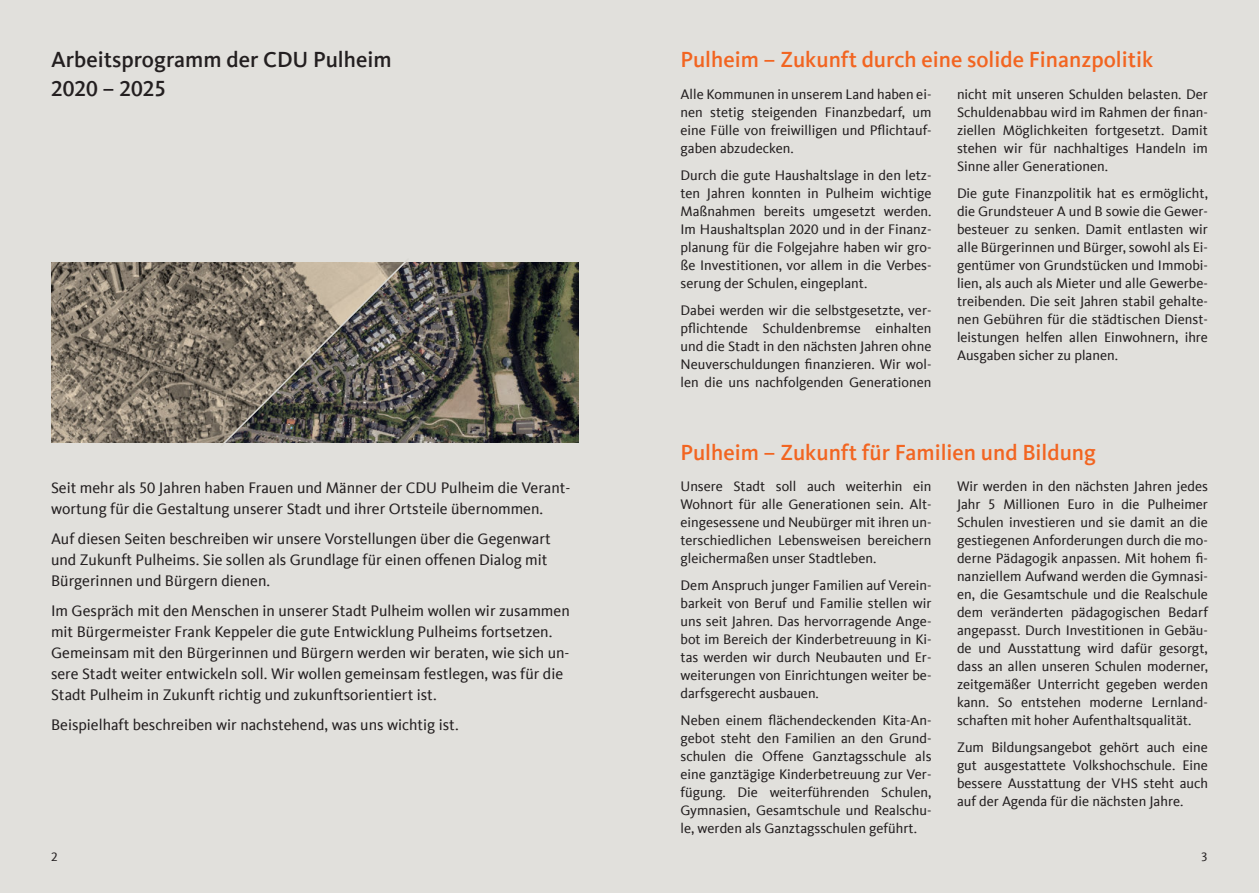
<style>
.page{position:relative;width:1259px;height:893px;background:#fff}
.page>*{position:absolute;margin:0;border:0;box-sizing:border-box;transform-origin:0 0}
.t1{font:500 22.5px "CDU Kievit Tab";color:#f26521}
.t2{font:500 22.5px/28.5px "CDU Kievit Tab";color:#231f20}
.t3{font:15.75px/21px "CDU Kievit Tab";color:#231f20}
.t4{font:14.25px/18px "CDU Kievit Tab";color:#231f20;text-align:justify}
.t5{font:12.75px "CDU Kievit Tab";color:#231f20}
</style>
<div class="page">
<div style="left:0;top:0;width:629px;height:893px;background:#e1e0dc"></div>
<div style="left:629px;top:0;width:630px;height:893px;background:#e1e0dc"></div>
<img style="left:410px;top:263px;width:168px;height:179px">
<img style="left:51px;top:263px;width:168px;height:179px">
<svg style="left:219px;top:262px;width:191px;height:181px;background:#746d62"></svg>
<h1 class="t2" style="left:51px;top:45px;width:342px">Arbeitsprogramm der CDU Pulheim<br>2020 – 2025</h1>
<h1 class="t1" style="left:680px;top:46px;width:474px">Pulheim – Zukunft durch eine solide Finanzpolitik</h1>
<p class="t4" style="left:680px;top:86px;width:252px">Alle Kommunen in unserem Land haben ei&shy;nen stetig steigenden Finanzbedarf, um eine Fülle von freiwilligen und Pflichtauf&shy;gaben abzudecken.</p>
<p class="t4" style="left:680px;top:167px;width:252px">Durch die gute Haushaltslage in den letz&shy;ten Jahren konnten in Pulheim wichtige Maßnahmen bereits umgesetzt werden.<br>Im Haushaltsplan 2020 und in der Finanz&shy;planung für die Folgejahre haben wir gro&shy;ße Investitionen, vor allem in die Verbes&shy;serung der Schulen, eingeplant.</p>
<p class="t4" style="left:680px;top:302px;width:252px">Dabei werden wir die selbstgesetzte, ver&shy;pflichtende Schuldenbremse einhalten und die Stadt in den nächsten Jahren ohne Neuverschuldungen finanzieren. Wir wol&shy;len die uns nachfolgenden Generationen</p>
<p class="t4" style="left:957px;top:86px;width:252px">nicht mit unseren Schulden belasten. Der Schuldenabbau wird im Rahmen der finan&shy;ziellen Möglichkeiten fortgesetzt. Damit stehen wir für nachhaltiges Handeln im Sinne aller Generationen.</p>
<p class="t4" style="left:957px;top:185px;width:252px">Die gute Finanzpolitik hat es ermöglicht, die Grundsteuer A und B sowie die Gewer&shy;besteuer zu senken. Damit entlasten wir alle Bürgerinnen und Bürger, sowohl als Ei&shy;gentümer von Grundstücken und Immobi&shy;lien, als auch als Mieter und alle Gewerbe&shy;treibenden. Die seit Jahren stabil gehalte&shy;nen Gebühren für die städtischen Dienst&shy;leistungen helfen allen Einwohnern, ihre Ausgaben sicher zu planen.</p>
<p class="t3" style="left:51px;top:478px;width:521px">Seit mehr als 50 Jahren haben Frauen und Männer der CDU Pulheim die Verant&shy;wortung für die Gestaltung unserer Stadt und ihrer Ortsteile übernommen.</p>
<p class="t3" style="left:51px;top:529px;width:501px">Auf diesen Seiten beschreiben wir unsere Vorstellungen über die Gegenwart und Zukunft Pulheims. Sie sollen als Grundlage für einen offenen Dialog mit<br>Bürgerinnen und Bürgern dienen.</p>
<p class="t3" style="left:51px;top:601px;width:520px">Im Gespräch mit den Menschen in unserer Stadt Pulheim wollen wir zusammen mit Bürgermeister Frank Keppeler die gute Entwicklung Pulheims fortsetzen.<br>Gemeinsam mit den Bürgerinnen und Bürgern werden wir beraten, wie sich un&shy;sere Stadt weiter entwickeln soll. Wir wollen gemeinsam festlegen, was für die Stadt Pulheim in Zukunft richtig und zukunftsorientiert ist.</p>
<p class="t3" style="left:51px;top:715px;width:409px">Beispielhaft beschreiben wir nachstehend, was uns wichtig ist.</p>
<h1 class="t1" style="left:680px;top:439px;width:417px">Pulheim – Zukunft für Familien und Bildung</h1>
<p class="t4" style="left:680px;top:479px;width:252px">Unsere Stadt soll auch weiterhin ein Wohnort für alle Generationen sein. Alt&shy;eingesessene und Neubürger mit ihren un&shy;terschiedlichen Lebensweisen bereichern gleichermaßen unser Stadtleben.</p>
<p class="t4" style="left:680px;top:578px;width:252px">Dem Anspruch junger Familien auf Verein&shy;barkeit von Beruf und Familie stellen wir uns seit Jahren. Das hervorragende Ange&shy;bot im Bereich der Kinderbetreuung in Ki&shy;tas werden wir durch Neubauten und Er&shy;weiterungen von Einrichtungen weiter be&shy;darfsgerecht ausbauen.</p>
<p class="t4" style="left:680px;top:713px;width:252px">Neben einem flächendeckenden Kita-An&shy;gebot steht den Familien an den Grund&shy;schulen die Offene Ganztagsschule als eine ganztägige Kinderbetreuung zur Ver&shy;fügung. Die weiterführenden Schulen, Gymnasien, Gesamtschule und Realschu&shy;le, werden als Ganztagsschulen geführt.</p>
<p class="t4" style="left:957px;top:479px;width:252px">Wir werden in den nächsten Jahren jedes Jahr 5 Millionen Euro in die Pulheimer Schulen investieren und sie damit an die gestiegenen Anforderungen durch die mo&shy;derne Pädagogik anpassen. Mit hohem fi&shy;nanziellem Aufwand werden die Gymnasi&shy;en, die Gesamtschule und die Realschule dem veränderten pädagogischen Bedarf angepasst. Durch Investitionen in Gebäu&shy;de und Ausstattung wird dafür gesorgt, dass an allen unseren Schulen moderner, zeitgemäßer Unterricht gegeben werden kann. So entstehen moderne Lernland&shy;schaften mit hoher Aufenthaltsqualität.</p>
<p class="t4" style="left:957px;top:740px;width:252px">Zum Bildungsangebot gehört auch eine gut ausgestattete Volkshochschule. Eine bessere Ausstattung der VHS steht auch auf der Agenda für die nächsten Jahre.</p>
<p class="t5" style="left:51px;top:852px;width:8px">2</p>
<p class="t5" style="left:1201px;top:852px;width:8px">3</p>
</div>
